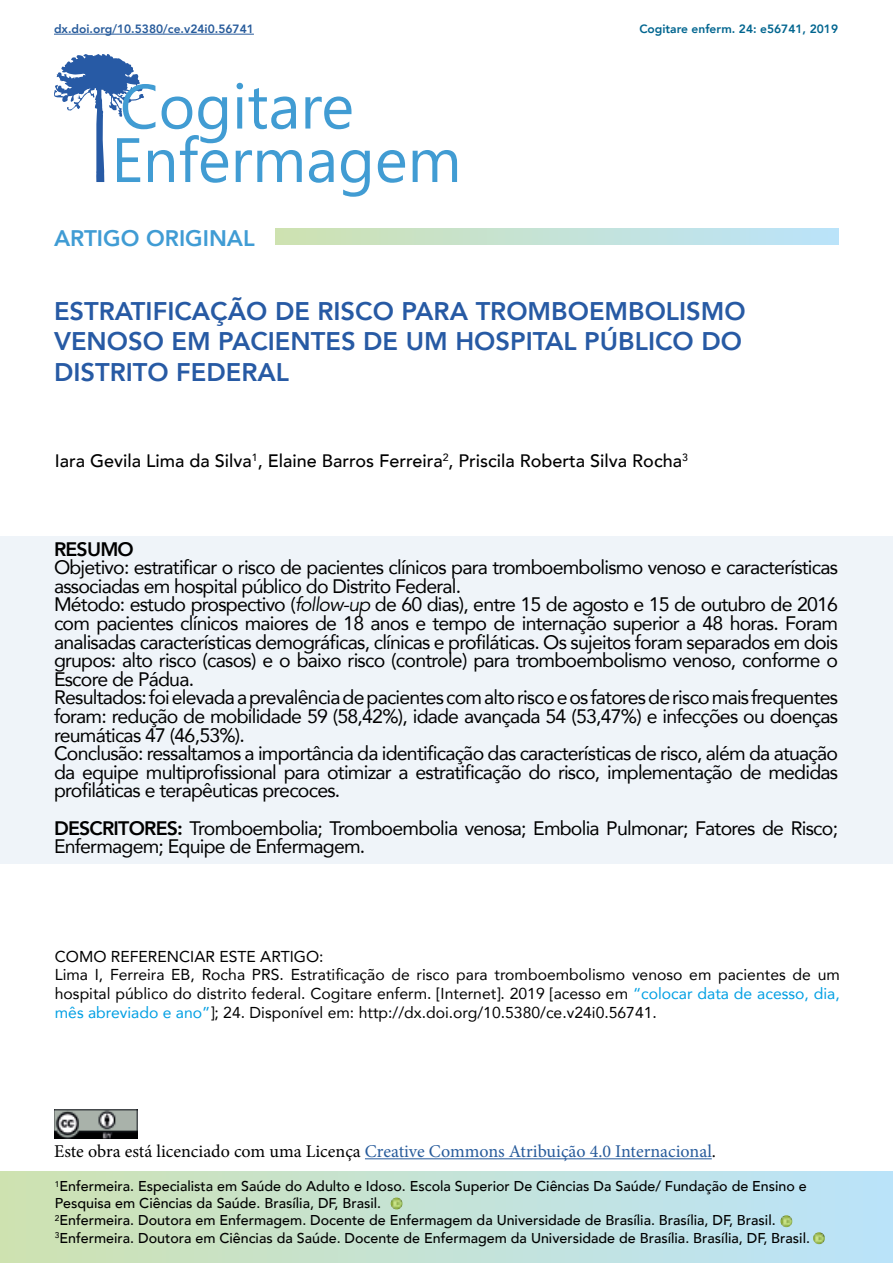
<style>
.page{position:relative;width:893px;height:1263px;background:#fff}
.page>*{position:absolute;margin:0;border:0;box-sizing:border-box;transform-origin:0 0}
.t1{font:800 25.5px/30.6px "Avenir";color:#275aa4}
.t2{font:800 22.5px "Avenir";color:#409cd4}
.t3{font:19.5px/18.6px "Avenir";letter-spacing:-.04em;color:#000}
.t4{font:800 19.5px "Avenir";letter-spacing:-.04em;color:#000}
.t5{font:18px "Minion Pro";color:#275b9b}
.t6{font:500 18px "Avenir";color:#000}
.t7{font:15.75px/18.9px "Avenir";color:#000}
.t8{font:500 14.25px/17.1px "Avenir";color:#000}
.t9{font:800 12px "Avenir";color:#275b9b}
.t10{font:800 12px "Avenir";color:#00658f}
.s1{font-style:italic}
.s2{font-weight:800}
.s3{color:#009fe3}
.s4{color:#000}
</style>
<div class="page">
<svg style="left:236px;top:150px;width:66px;height:32px"></svg>
<svg style="left:309px;top:150px;width:25px;height:33px"></svg>
<svg style="left:341px;top:150px;width:29px;height:47px"></svg>
<svg style="left:378px;top:150px;width:27px;height:33px"></svg>
<svg style="left:413px;top:150px;width:44px;height:32px"></svg>
<svg style="left:54px;top:54px;width:174px;height:129px"></svg>
<svg style="left:237px;top:83px;width:6px;height:46px"></svg>
<svg style="left:249px;top:88px;width:47px;height:41px"></svg>
<svg style="left:305px;top:97px;width:46px;height:32px"></svg>
<hr style="left:54px;top:34px;width:200px;height:1px;background:#275b9b">
<div style="left:276px;top:228px;width:563px;height:17px;background:linear-gradient(to right,#cee2b2,#bae3fb)"></div>
<div style="left:0;top:536px;width:893px;height:327px;background:#eff4f9"></div>
<div style="left:1px;top:1171px;width:892px;height:92px;background:linear-gradient(to right,#cee2b1,#bae3fb)"></div>
<svg style="left:391px;top:1197px;width:11px;height:12px"></svg>
<svg style="left:780px;top:1215px;width:12px;height:12px"></svg>
<svg style="left:813px;top:1232px;width:12px;height:12px"></svg>
<img style="left:54px;top:1109px;width:83px;height:29px">
<hr style="left:365px;top:1158px;width:347px;height:1px;background:#275b9b">
<p class="t9" style="left:54px;top:20px;width:201px">dx.doi.org/10.5380/ce.v24i0.56741</p>
<p class="t10" style="left:639px;top:20px;width:200px">Cogitare enferm. 24: e56741, 2019</p>
<p class="t2" style="left:54px;top:220px;width:202px">ARTIGO ORIGINAL</p>
<h1 class="t1" style="left:54px;top:295px;width:693px">ESTRATIFICAÇÃO DE RISCO PARA TROMBOEMBOLISMO<br>VENOSO EM PACIENTES DE UM HOSPITAL PÚBLICO DO<br>DISTRITO FEDERAL</h1>
<p class="t6" style="left:55px;top:445px;width:634px">Iara Gevila Lima da Silva<sup>1</sup>, Elaine Barros Ferreira<sup>2</sup>, Priscila Roberta Silva Rocha<sup>3</sup></p>
<p class="t4" style="left:54px;top:533px;width:81px">RESUMO</p>
<p class="t3" style="left:54px;top:557px;width:786px">Objetivo: estratificar o risco de pacientes clínicos para tromboembolismo venoso e características associadas em hospital público do Distrito Federal.<br>Método: estudo prospectivo (<span class="s1">follow-up</span> de 60 dias), entre 15 de agosto e 15 de outubro de 2016 com pacientes clínicos maiores de 18 anos e tempo de internação superior a 48 horas. Foram analisadas características demográficas, clínicas e profiláticas. Os sujeitos foram separados em dois grupos: alto risco (casos) e o baixo risco (controle) para tromboembolismo venoso, conforme o Escore de Pádua.<br>Resultados: foi elevada a prevalência de pacientes com alto risco e os fatores de risco mais frequentes foram: redução de mobilidade 59 (58,42%), idade avançada 54 (53,47%) e infecções ou doenças reumáticas 47 (46,53%).<br>Conclusão: ressaltamos a importância da identificação das características de risco, além da atuação da equipe multiprofissional para otimizar a estratificação do risco, implementação de medidas profiláticas e terapêuticas precoces.</p>
<p class="t3" style="left:54px;top:818px;width:786px"><span class="s2">DESCRITORES:</span> Tromboembolia; Tromboembolia venosa; Embolia Pulmonar; Fatores de Risco;<br>Enfermagem; Equipe de Enfermagem.</p>
<p class="t7" style="left:55px;top:946px;width:786px">COMO REFERENCIAR ESTE ARTIGO:<br>Lima I, Ferreira EB, Rocha PRS. Estratificação de risco para tromboembolismo venoso em pacientes de um hospital público do distrito federal. Cogitare enferm. [Internet]. 2019 [acesso em <span class="s3">“colocar data de acesso, dia, mês abreviado e ano”</span>]; 24. Disponível em: http://dx.doi.org/10.5380/ce.v24i0.56741.</p>
<p class="t5" style="left:54px;top:1139px;width:663px"><span class="s4">Este obra está licenciado com uma Licença</span> Creative Commons Atribuição 4.0 Internacional<span class="s4">.</span></p>
<p class="t8" style="left:55px;top:1177px;width:757px"><sup>1</sup>Enfermeira. Especialista em Saúde do Adulto e Idoso. Escola Superior De Ciências Da Saúde/ Fundação de Ensino e Pesquisa em Ciências da Saúde. Brasília, DF, Brasil.<br><sup>2</sup>Enfermeira. Doutora em Enfermagem. Docente de Enfermagem da Universidade de Brasília. Brasília, DF, Brasil.<br><sup>3</sup>Enfermeira. Doutora em Ciências da Saúde. Docente de Enfermagem da Universidade de Brasília. Brasília, DF, Brasil.</p>
</div>
